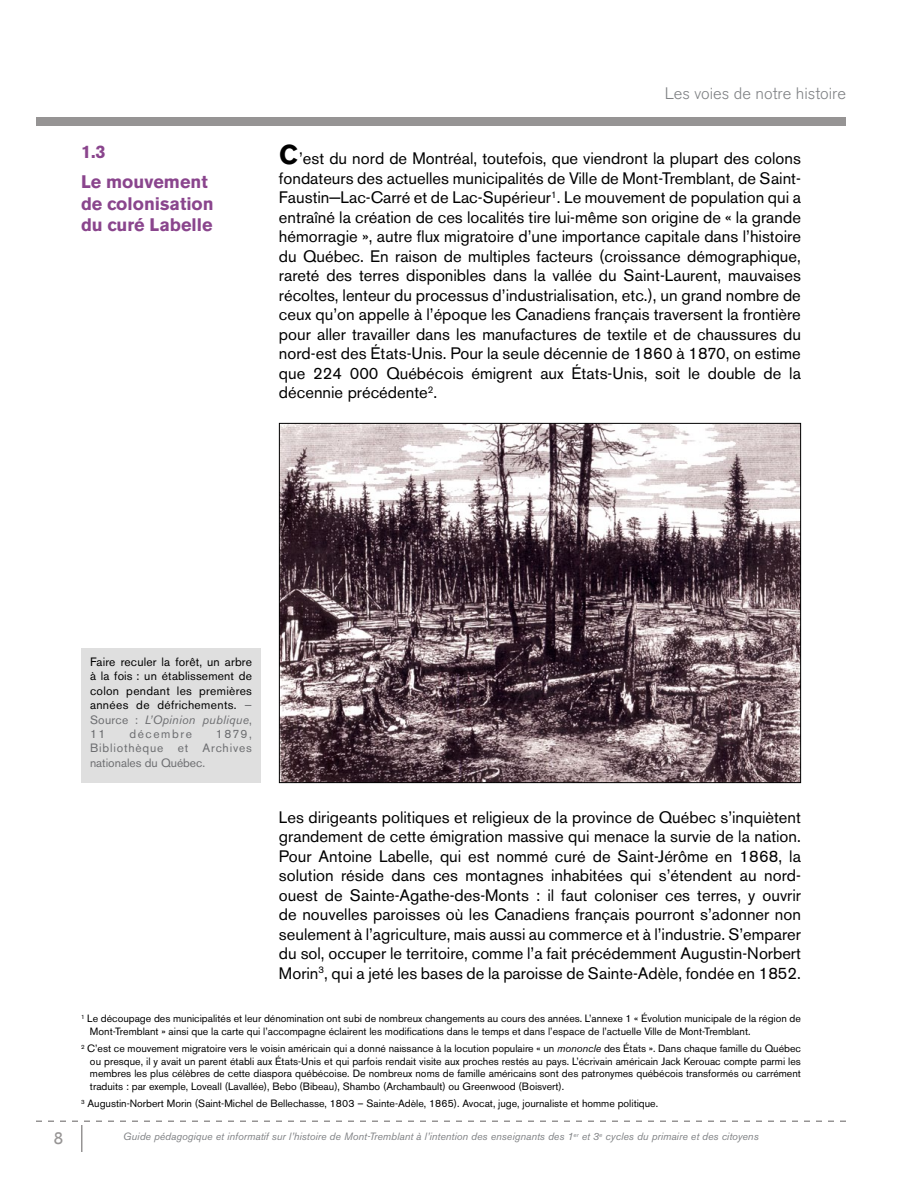
<style>
.page{position:relative;width:918px;height:1188px;background:#fff}
.page>*{position:absolute;margin:0;border:0;box-sizing:border-box;transform-origin:0 0}
.t1{font:700 18px/30.6px "Akzidenz Grotesk BE";color:#8a458d}
.t2{font:16.5px/19.5px "Akzidenz Grotesk BE";color:#000;text-align:justify}
.t3{font:300 16.5px "Akzidenz Grotesk BE";color:#808285}
.t4{font:16.5px "Cabin";color:#969494}
.t5{font:12px/14.4px "Akzidenz Grotesk BE";letter-spacing:.025em;color:#000;text-align:justify}
.t6{font:12px/14.4px "Akzidenz Grotesk BE";letter-spacing:.07em;color:#6d6e71;text-align:justify}
.t7{font:12px "Akzidenz Grotesk BE";letter-spacing:.13em;color:#6d6e71}
.t8{font:10.5px/12.6px "Akzidenz Grotesk BE";color:#000}
.t9{font:italic 10.5px "Akzidenz Grotesk BE";color:#808285}
.s1{font-weight:700;font-size:27px}
.s2{color:#6d6e71}
.s3{font-style:italic;color:#6d6e71}
.s4{font-style:italic}
</style>
<div class="page">
<div style="left:36px;top:117px;width:810px;height:9px;background:#969494"></div>
<svg style="left:36px;top:1120px;width:810px;height:32px"></svg>
<div style="left:81px;top:648px;width:180px;height:135px;background:#dfdfdf"></div>
<img style="left:281px;top:425px;width:518px;height:356px">
<p class="t1" style="left:81px;top:136px;width:128px">1.3<br>Le mouvement</p>
<p class="t1" style="left:81px;top:193px;width:134px;line-height:21.6px">de colonisation du curé Labelle</p>
<p class="t3" style="left:665px;top:84px;width:183px">Les voies de notre histoire</p>
<p class="t2" style="left:279px;top:149px;width:524px"><span class="s1">C</span>’est du nord de Montréal, toutefois, que viendront la plupart des colons fondateurs des actuelles municipalités de Ville de Mont-Tremblant, de Saint-Faustin−Lac-Carré et de Lac-Supérieur<sup>1</sup>. Le mouvement de population qui a entraîné la création de ces localités tire lui-même son origine de « la grande hémorragie », autre flux migratoire d’une importance capitale dans l’histoire du Québec. En raison de multiples facteurs (croissance démographique, rareté des terres disponibles dans la vallée du Saint-Laurent, mauvaises récoltes, lenteur du processus d’industrialisation, etc.), un grand nombre de ceux qu’on appelle à l’époque les Canadiens français traversent la frontière pour aller travailler dans les manufactures de textile et de chaussures du nord-est des États-Unis. Pour la seule décennie de 1860 à 1870, on estime que 224 000 Québécois émigrent aux États-Unis, soit le double de la décennie précédente<sup>2</sup>.</p>
<p class="t4" style="left:53px;top:1128px;width:12px">8</p>
<p class="t5" style="left:90px;top:655px;width:164px">Faire reculer la forêt, un arbre à la fois : un établissement de colon pendant les premières années de défrichements. <span class="s2">— Source :</span> <span class="s3">L’Opinion publique</span><span class="s2">, 11</span></p>
<p class="t7" style="left:129px;top:727px;width:64px">décembre</p>
<p class="t6" style="left:90px;top:727px;width:163px;text-indent:126px">1879, Bibliothèque et Archives nationales du Québec.</p>
<p class="t2" style="left:279px;top:807px;width:524px">Les dirigeants politiques et religieux de la province de Québec s’inquiètent grandement de cette émigration massive qui menace la survie de la nation.<br>Pour Antoine Labelle, qui est nommé curé de Saint-Jérôme en 1868, la solution réside dans ces montagnes inhabitées qui s’étendent au nord&shy;ouest de Sainte-Agathe-des-Monts : il faut coloniser ces terres, y ouvrir de nouvelles paroisses où les Canadiens français pourront s’adonner non seulement à l’agriculture, mais aussi au commerce et à l’industrie. S’emparer du sol, occuper le territoire, comme l’a fait précédemment Augustin-Norbert Morin<sup>3</sup>, qui a jeté les bases de la paroisse de Sainte-Adèle, fondée en 1852.</p>
<p class="t8" style="left:90px;top:1012px;width:712px;text-indent:-9px"><sup>1</sup> Le découpage des municipalités et leur dénomination ont subi de nombreux changements au cours des années. L’annexe 1 « Évolution municipale de la région de<br>Mont-Tremblant » ainsi que la carte qui l’accompagne éclairent les modifications dans le temps et dans l’espace de l’actuelle Ville de Mont-Tremblant.</p>
<p class="t8" style="left:90px;top:1042px;width:713px;text-align:justify;text-indent:-9px"><sup>2</sup> C’est ce mouvement migratoire vers le voisin américain qui a donné naissance à la locution populaire « un <span class="s4">mononcle</span> des États ». Dans chaque famille du Québec ou presque, il y avait un parent établi aux États-Unis et qui parfois rendait visite aux proches restés au pays. L’écrivain américain Jack Kerouac compte parmi les membres les plus célèbres de cette diaspora québécoise. De nombreux noms de famille américains sont des patronymes québécois transformés ou carrément traduits : par exemple, Loveall (Lavallée), Bebo (Bibeau), Shambo (Archambault) ou Greenwood (Boisvert).</p>
<p class="t8" style="left:81px;top:1097px;width:579px"><sup>3</sup> Augustin-Norbert Morin (Saint-Michel de Bellechasse, 1803 – Sainte-Adèle, 1865). Avocat, juge, journaliste et homme politique.</p>
<p class="t9" style="left:123px;top:1130px;width:637px">Guide pédagogique et informatif sur l’histoire de Mont-Tremblant à l’intention des enseignants des 1<sup>er</sup> et 3<sup>e</sup> cycles du primaire et des citoyens</p>
</div>
